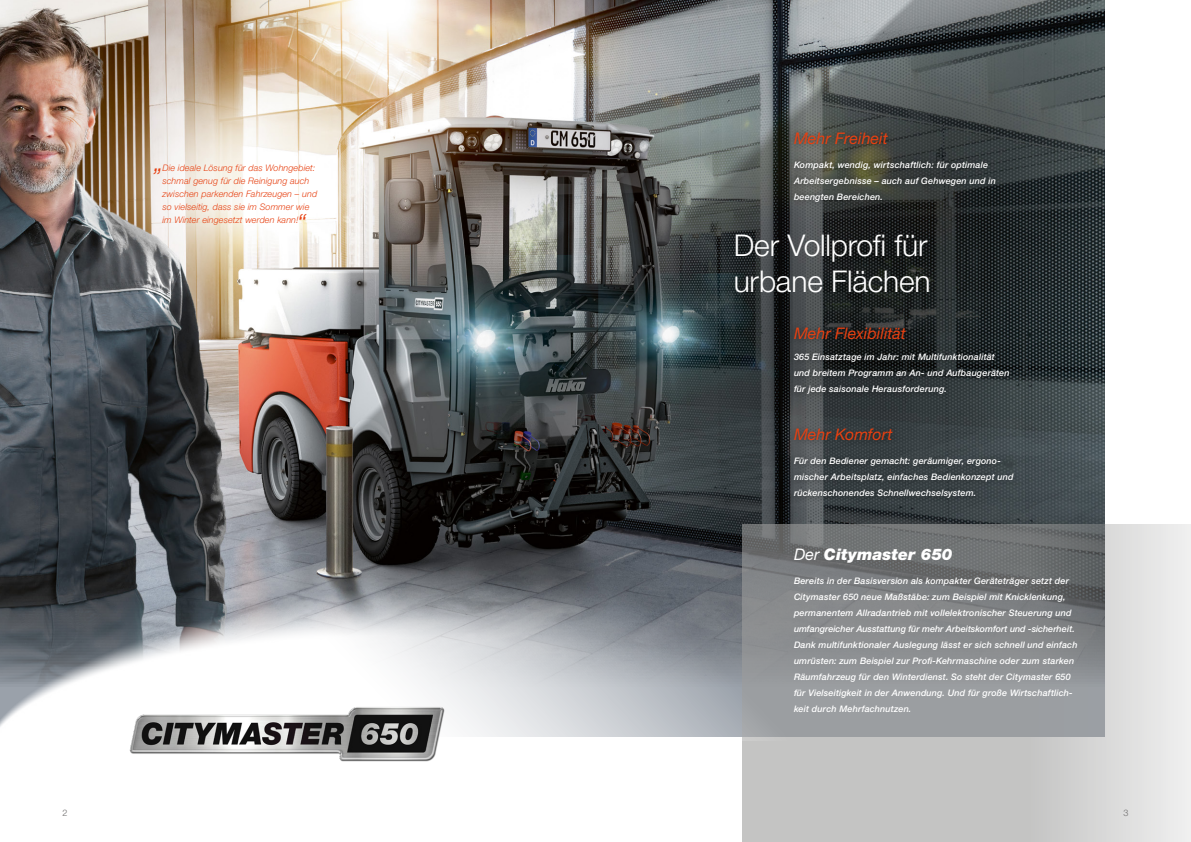
<style>
.page{position:relative;width:1191px;height:842px;background:#fff}
.page>*{position:absolute;margin:0;border:0;box-sizing:border-box;transform-origin:0 0}
.t1{font:300 30px/36px "Helvetica Neue LT Std";letter-spacing:-.005em;color:#fff}
.t2{font:italic 300 24px "Helvetica Neue LT Std";color:#e74011}
.t3{font:italic 16px "Helvetica Neue LT Std";color:#e74011}
.t4{font:italic 900 16px "Helvetica Neue LT Std";color:#fff}
.t5{font:italic 500 9px/16px "Helvetica Neue LT Std";letter-spacing:.015em;color:#fff}
.t6{font:italic 300 9px/13px "Helvetica Neue LT Std";letter-spacing:.01em;color:#e74011}
.t7{font:300 9px "Helvetica Neue LT Std";color:#706f6f}
.s1{font-weight:400}
</style>
<div class="page">
<img style="left:0;top:0;width:1104px;height:538px">
<svg style="left:742px;top:524px;width:449px;height:318px;background:#b2b3b3"></svg>
<img style="left:0;top:538px;width:913px;height:202px">
<img style="left:121px;top:705px;width:347px;height:56px">
<div style="left:788px;top:126px;width:231px;height:378px;background:#000;opacity:.5"></div>
<h2 class="t2" style="left:154px;top:148px;width:10px">„</h2>
<p class="t6" style="left:162px;top:161px;width:156px">Die ideale Lösung für das Wohngebiet: schmal genug für die Reinigung auch zwischen parkenden Fahrzeugen – und so vielseitig, dass sie im Sommer wie im Winter eingesetzt werden kann!</p>
<h2 class="t2" style="left:297px;top:208px;width:10px">“</h2>
<h3 class="t3" style="left:794px;top:129px;width:95px">Mehr Freiheit</h3>
<p class="t5" style="left:794px;top:157px;width:203px">Kompakt, wendig, wirtschaftlich: für optimale<br>Arbeitsergebnisse – auch auf Gehwegen und in beengten Bereichen.</p>
<h1 class="t1" style="left:733px;top:227px;width:198px">Der Vollprofi für urbane Flächen</h1>
<h3 class="t3" style="left:794px;top:324px;width:113px">Mehr Flexibilität</h3>
<p class="t5" style="left:794px;top:349px;width:217px">365 Einsatztage im Jahr: mit Multifunktionalität und breitem Programm an An- und Aufbaugeräten für jede saisonale Herausforderung.</p>
<h3 class="t3" style="left:794px;top:425px;width:100px">Mehr Komfort</h3>
<p class="t5" style="left:794px;top:453px;width:221px">Für den Bediener gemacht: geräumiger, ergono&shy;mischer Arbeitsplatz, einfaches Bedienkonzept und rückenschonendes Schnellwechselsystem.</p>
<h3 class="t4" style="left:794px;top:544px;width:160px"><span class="s1">Der</span> Citymaster 650</h3>
<p class="t5" style="left:794px;top:573px;width:285px">Bereits in der Basisversion als kompakter Geräteträger setzt der Citymaster 650 neue Maßstäbe: zum Beispiel mit Knicklenkung, permanentem Allradantrieb mit vollelektronischer Steuerung und umfangreicher Ausstattung für mehr Arbeitskomfort und -sicherheit.<br>Dank multifunktionaler Auslegung lässt er sich schnell und einfach umrüsten: zum Beispiel zur Profi-Kehrmaschine oder zum starken Räumfahrzeug für den Winterdienst. So steht der Citymaster 650 für Vielseitigkeit in der Anwendung. Und für große Wirtschaftlich&shy;keit durch Mehrfachnutzen.</p>
<p class="t7" style="left:62px;top:807px;width:7px">2</p>
<p class="t7" style="left:1123px;top:807px;width:7px">3</p>
</div>
